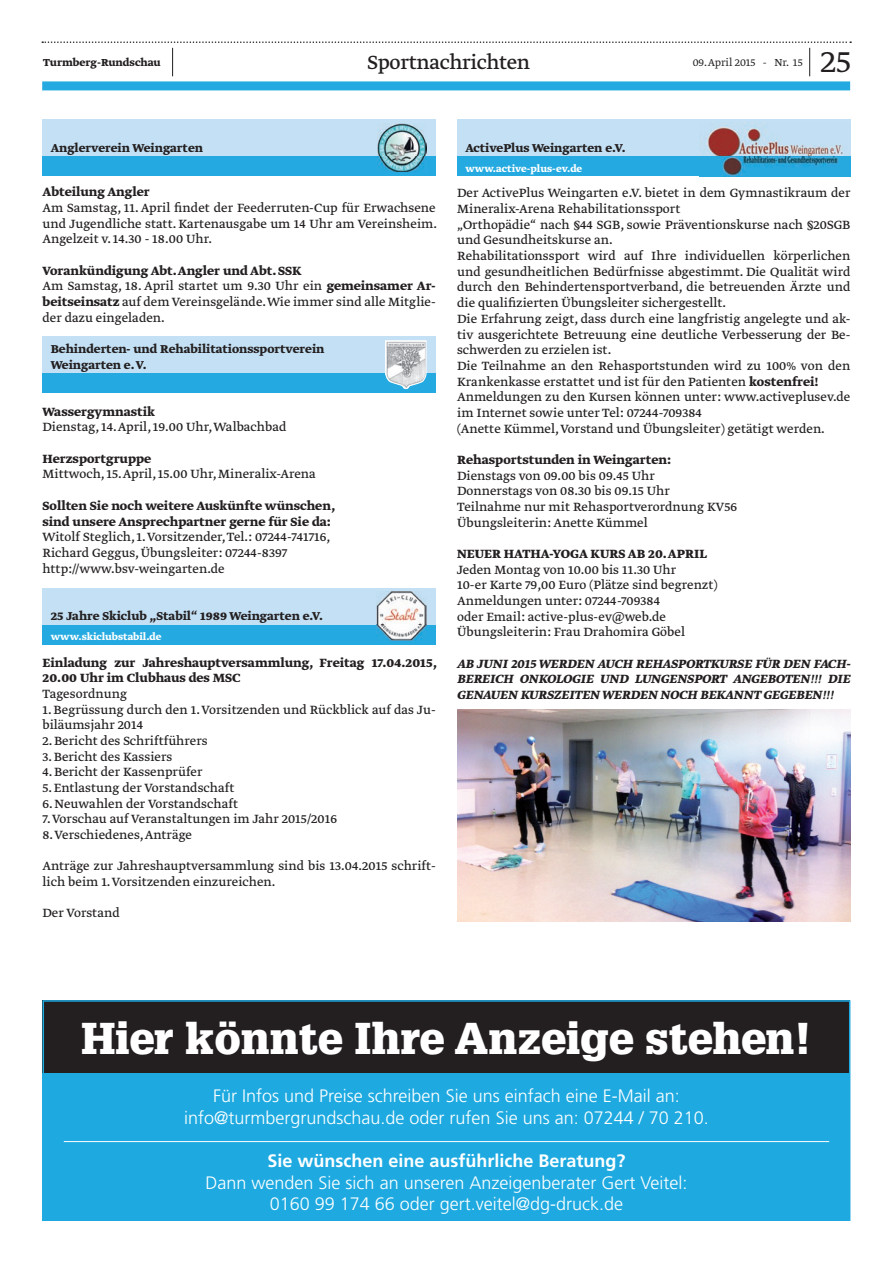
<style>
.page{position:relative;width:893px;height:1263px;background:#fff}
.page>*{position:absolute;margin:0;border:0;box-sizing:border-box;transform-origin:0 0}
.t1{font:900 43.5px "Glypha LT";color:#fff}
.t2{font:300 36px "Greta Text Std";color:#231f20}
.t3{font:22.5px "Greta Text Std";letter-spacing:-.015em;color:#231f20}
.t4{font:300 18px/21.6px "Frutiger";color:#fff;text-align:center}
.t5{font:700 18px "Frutiger CE";color:#fff}
.t6{font:14.1px/15.8px "Greta Text Std Regular Min";color:#231f20}
.t7{font:700 14.1px/15.8px "Greta Text Std";color:#231f20}
.t8{font:italic 700 14.1px/15.8px "Greta Text Std";color:#231f20;text-align:justify}
.t9{font:700 13.5px/16.2px "Greta Text Std";color:#231f20}
.t10{font:700 12px "Greta Text Std";color:#231f20}
.t11{font:300 12px "Greta Text Std";color:#231f20}
.t12{font:700 11.25px "Greta Text Std";color:#fff}
.t13{font:7.2px "Arial";color:#000}
.s1{font-family:"Greta Text Std";font-weight:700}
</style>
<div class="page">
<div style="left:42px;top:81px;width:808px;height:9px;background:#24aae1"></div>
<svg style="left:42px;top:41px;width:809px;height:35px"></svg>
<div style="left:43px;top:119px;width:393px;height:57px;background:#c3e0f4"></div>
<div style="left:43px;top:156px;width:393px;height:20px;background:#24aae1"></div>
<img style="left:378px;top:123px;width:48px;height:49px">
<div style="left:43px;top:336px;width:393px;height:57px;background:#c3e0f4"></div>
<div style="left:43px;top:373px;width:393px;height:20px;background:#24aae1"></div>
<svg style="left:385px;top:340px;width:42px;height:49px;background:#bbcad2"></svg>
<div style="left:43px;top:588px;width:393px;height:56px;background:#c3e0f4"></div>
<div style="left:43px;top:625px;width:393px;height:19px;background:#24aae1"></div>
<img style="left:376px;top:592px;width:50px;height:48px">
<div style="left:457px;top:119px;width:393px;height:57px;background:#c3e0f4"></div>
<div style="left:457px;top:156px;width:393px;height:20px;background:#24aae1"></div>
<img style="left:706px;top:122px;width:137px;height:54px">
<img style="left:457px;top:709px;width:393px;height:212px">
<svg style="left:43px;top:1000px;width:807px;height:220px;background:#207da2"></svg>
<p class="t10" style="left:43px;top:56px;width:119px">Turmberg-Rundschau</p>
<p class="t11" style="left:693px;top:56px;width:111px">09. April 2015 - Nr. 15</p>
<h2 class="t2" style="left:821px;top:41px;width:32px">25</h2>
<h3 class="t3" style="left:368px;top:49px;width:164px">Sportnachrichten</h3>
<p class="t9" style="left:51px;top:140px;width:154px">Anglerverein Weingarten</p>
<p class="t9" style="left:465px;top:140px;width:162px">ActivePlus Weingarten e.V.</p>
<p class="t12" style="left:465px;top:162px;width:118px">www.active-plus-ev.de</p>
<p class="t7" style="left:43px;top:185px;width:109px">Abteilung Angler</p>
<p class="t6" style="left:43px;top:201px;width:396px;text-align:justify">Am Samstag, 11. April findet der Feederruten-Cup für Erwachsene und Jugendliche statt. Kartenausgabe um 14 Uhr am Vereinsheim.<br>Angelzeit v. 14.30 - 18.00 Uhr.</p>
<p class="t7" style="left:43px;top:263px;width:261px">Vorankündigung Abt. Angler und Abt. SSK</p>
<p class="t6" style="left:43px;top:279px;width:395px;text-align:justify">Am Samstag, 18. April startet um 9.30 Uhr ein <span class="s1">gemeinsamer Ar&shy;beitseinsatz</span> auf dem Vereinsgelände.Wie immer sind alle Mitglie&shy;der dazu eingeladen.</p>
<p class="t6" style="left:457px;top:186px;width:395px">Der ActivePlus Weingarten e.V. bietet in dem Gymnastikraum der Mineralix-Arena Rehabilitationssport<br>„Orthopädie“ nach §44 SGB, sowie Präventionskurse nach §20SGB und Gesundheitskurse an.<br>Rehabilitationssport wird auf Ihre individuellen körperlichen und gesundheitlichen Bedürfnisse abgestimmt. Die Qualität wird durch den Behindertensportverband, die betreuenden Ärzte und die qualifizierten Übungsleiter sichergestellt.<br>Die Erfahrung zeigt, dass durch eine langfristig angelegte und ak&shy;tiv ausgerichtete Betreuung eine deutliche Verbesserung der Be&shy;schwerden zu erzielen ist.<br>Die Teilnahme an den Rehasportstunden wird zu 100% von den Krankenkasse erstattet und ist für den Patienten <span class="s1">kostenfrei!<br></span>Anmeldungen zu den Kursen können unter: www.activeplusev.de im Internet sowie unter Tel: 07244-709384<br>(Anette Kümmel, Vorstand und Übungsleiter) getätigt werden.</p>
<p class="t7" style="left:457px;top:452px;width:216px">Rehasportstunden in Weingarten:</p>
<p class="t6" style="left:457px;top:468px;width:282px">Dienstags von 09.00 bis 09.45 Uhr<br>Donnerstags von 08.30 bis 09.15 Uhr Teilnahme nur mit Rehasportverordnung KV56<br>Übungsleiterin: Anette Kümmel</p>
<p class="t7" style="left:457px;top:547px;width:251px">NEUER HATHA-YOGA KURS AB 20. APRIL</p>
<p class="t6" style="left:457px;top:562px;width:262px">Jeden Montag von 10.00 bis 11.30 Uhr<br>10-er Karte 79,00 Euro (Plätze sind begrenzt)<br>Anmeldungen unter: 07244-709384<br>oder Email: active-plus-ev@web.de Übungsleiterin: Frau Drahomira Göbel</p>
<p class="t8" style="left:457px;top:656px;width:395px">AB JUNI 2015 WERDEN AUCH REHASPORTKURSE FÜR DEN FACH-BEREICH ONKOLOGIE UND LUNGENSPORT ANGEBOTEN!!! DIE GENAUEN KURSZEITEN WERDEN NOCH BEKANNT GEGEBEN!!!</p>
<p class="t9" style="left:51px;top:341px;width:275px">Behinderten- und Rehabilitationssportverein<br>Weingarten e. V.</p>
<p class="t13" style="left:475px;top:345px;width:57px">Behinderten- und</p>
<p class="t13" style="left:477px;top:361px;width:53px">Weingarten e.V.</p>
<p class="t7" style="left:43px;top:404px;width:114px">Wassergymnastik</p>
<p class="t6" style="left:43px;top:420px;width:245px">Dienstag, 14. April, 19.00 Uhr, Walbachbad</p>
<p class="t7" style="left:43px;top:451px;width:110px">Herzsportgruppe</p>
<p class="t6" style="left:43px;top:467px;width:275px">Mittwoch, 15. April, 15.00 Uhr, Mineralix-Arena</p>
<p class="t7" style="left:43px;top:498px;width:294px">Sollten Sie noch weitere Auskünfte wünschen, sind unsere Ansprechpartner gerne für Sie da:</p>
<p class="t6" style="left:43px;top:530px;width:290px">Witolf Steglich, 1. Vorsitzender, Tel.: 07244-741716,<br>Richard Geggus, Übungsleiter: 07244-8397 http://www.bsv-weingarten.de</p>
<p class="t9" style="left:51px;top:609px;width:274px">25 Jahre Skiclub „Stabil“ 1989 Weingarten e.V.</p>
<p class="t12" style="left:51px;top:630px;width:112px">www.skiclubstabil.de</p>
<p class="t7" style="left:43px;top:655px;width:396px">Einladung zur Jahreshauptversammlung, Freitag 17.04.2015,<br>20.00 Uhr im Clubhaus des MSC</p>
<p class="t6" style="left:43px;top:687px;width:86px">Tagesordnung</p>
<p class="t6" style="left:43px;top:702px;width:395px">1. Begrüssung durch den 1. Vorsitzenden und Rückblick auf das Ju&shy;biläumsjahr 2014</p>
<p class="t6" style="left:43px;top:734px;width:167px">2. Bericht des Schriftführers</p>
<p class="t6" style="left:43px;top:749px;width:131px">3. Bericht des Kassiers</p>
<p class="t6" style="left:43px;top:765px;width:162px">4. Bericht der Kassenprüfer</p>
<p class="t6" style="left:43px;top:781px;width:193px">5. Entlastung der Vorstandschaft</p>
<p class="t6" style="left:43px;top:796px;width:197px">6. Neuwahlen der Vorstandschaft</p>
<p class="t6" style="left:43px;top:812px;width:296px">7. Vorschau auf Veranstaltungen im Jahr 2015/2016</p>
<p class="t6" style="left:43px;top:828px;width:151px">8. Verschiedenes, Anträge</p>
<p class="t6" style="left:43px;top:859px;width:395px">Anträge zur Jahreshauptversammlung sind bis 13.04.2015 schrift&shy;lich beim 1. Vorsitzenden einzureichen.</p>
<p class="t6" style="left:43px;top:906px;width:79px">Der Vorstand</p>
<h1 class="t1" style="left:81px;top:1012px;width:732px">Hier könnte Ihre Anzeige stehen!</h1>
<p class="t4" style="left:184px;top:1085px;width:526px">Für Infos und Preise schreiben Sie uns einfach eine E-Mail an: info@turmbergrundschau.de oder rufen Sie uns an: 07244 / 70 210.</p>
<p class="t5" style="left:267px;top:1150px;width:360px">Sie wünschen eine ausführliche Beratung?</p>
<p class="t4" style="left:206px;top:1172px;width:483px">Dann wenden Sie sich an unseren Anzeigenberater Gert Veitel:<br>0160 99 174 66 oder gert.veitel@dg-druck.de</p>
</div>
